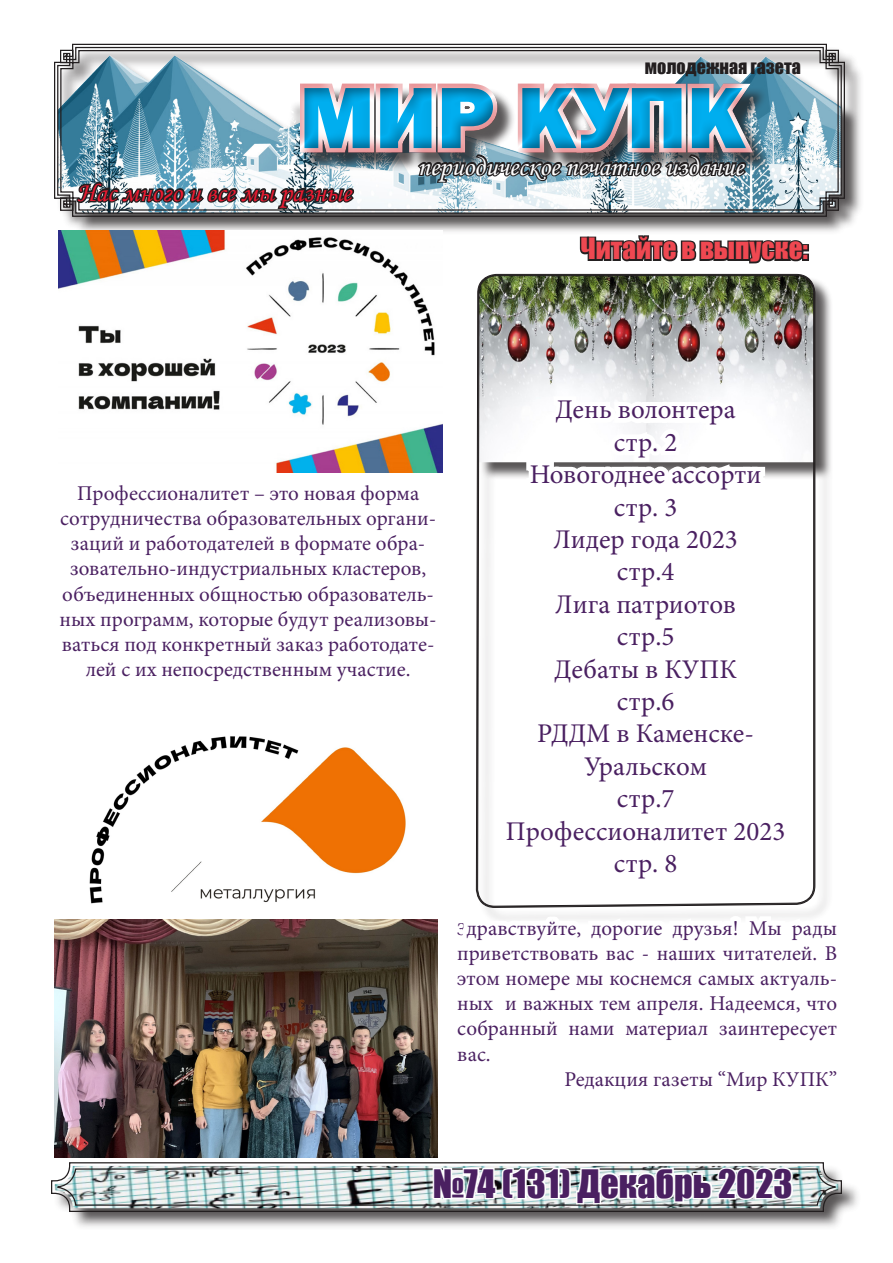
<style>
.page{position:relative;width:893px;height:1263px;background:#fff}
.page>*{position:absolute;margin:0;border:0;box-sizing:border-box;transform-origin:0 0}
.t1{font:800 90px "Franklin Gothic";color:#00aeef}
.t2{font:36px "Impact";color:#4a2061}
.t3{font:27px/32.4px "Minion Pro";color:#4a2061;text-align:center}
.t4{font:27px "Monotype Corsiva";color:#fff}
.t5{font:27px "Monotype Corsiva";color:#ed1a31}
.t6{font:27px "Impact";color:#ef4851}
.t7{font:21px/25.2px "Minion Pro";color:#4a2061;text-align:justify}
.t8{font:18px "Impact";color:#231f20}
.s1{font-size:18px}
</style>
<div class="page">
<img style="left:51px;top:43px;width:797px;height:1184px">
<div style="left:402px;top:669px;width:12px;height:12px;border:9px solid #fff;border-radius:50%"></div>
<img style="left:59px;top:688px;width:378px;height:219px">
<p class="t8" style="left:645px;top:53px;width:158px">молодежная газета</p>
<h1 class="t1" style="left:299px;top:60px;width:448px">МИР КУПК</h1>
<p class="t5" style="left:77px;top:176px;width:276px">Нас много и все мы разные</p>
<p class="t4" style="left:418px;top:150px;width:328px">периодическое печатное издание</p>
<p class="t6" style="left:580px;top:228px;width:229px">Читайте в выпуске:</p>
<p class="t7" style="left:60px;top:480px;width:379px;text-align:center">Профессионалитет – это новая форма сотрудничества образовательных органи&shy;заций и работодателей в формате обра&shy;зовательно-индустриальных кластеров, объединенных общностью образователь&shy;ных программ, которые будут реализовы&shy;ваться под конкретный заказ работодате&shy;лей с их непосредственным участие.</p>
<p class="t3" style="left:556px;top:394px;width:182px">День волонтера</p>
<p class="t3" style="left:614px;top:426px;width:65px">стр. 2</p>
<p class="t3" style="left:530px;top:458px;width:233px">Новогоднее ассорти</p>
<p class="t3" style="left:614px;top:491px;width:65px">стр. 3</p>
<p class="t3" style="left:553px;top:523px;width:186px">Лидер года 2023</p>
<p class="t3" style="left:617px;top:556px;width:59px">стр.4</p>
<p class="t3" style="left:555px;top:588px;width:182px">Лига патриотов</p>
<p class="t3" style="left:617px;top:620px;width:59px">стр.5</p>
<p class="t3" style="left:554px;top:653px;width:184px">Дебаты в КУПК</p>
<p class="t3" style="left:617px;top:685px;width:59px">стр.6</p>
<p class="t3" style="left:537px;top:718px;width:218px">РДДМ в Каменске-<br>Уральском</p>
<p class="t3" style="left:617px;top:782px;width:59px">стр.7</p>
<p class="t3" style="left:506px;top:815px;width:281px">Профессионалитет 2023</p>
<p class="t3" style="left:614px;top:847px;width:65px">стр. 8</p>
<p class="t7" style="left:457px;top:915px;width:381px"><span class="s1">З</span>дравствуйте, дорогие друзья! Мы рады приветствовать вас - наших читателей. В этом номере мы коснемся самых актуаль&shy;ных и важных тем апреля. Надеемся, что собранный нами материал заинтересует вас.</p>
<p class="t7" style="left:565px;top:1066px;width:274px">Редакция газеты “Мир КУПК”</p>
<p class="t2" style="left:433px;top:1156px;width:361px">№74 (131) Декабрь 2023</p>
</div>
